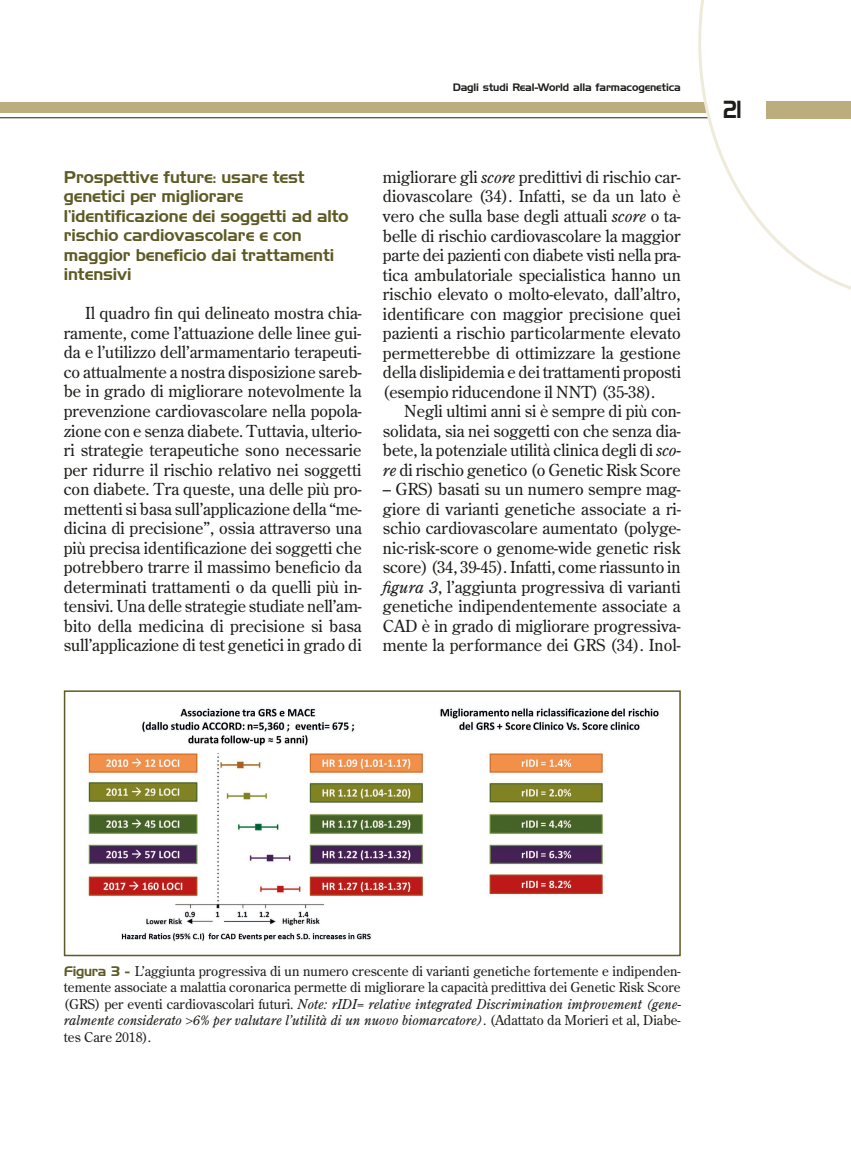
<style>
.page{position:relative;width:851px;height:1149px;background:#fff}
.page>*{position:absolute;margin:0;border:0;box-sizing:border-box;transform-origin:0 0}
.t1{font:24px "Handel Gothic BT";color:#1d1d1b;scale:.8 1}
.t2{font:16.5px/19.5px "Century Old Style Std";color:#1d1d1b;text-align:justify}
.t3{font:16.5px/19.5px "Handel Gothic BT";letter-spacing:-.005em;color:#5e5a25}
.t4{font:13.5px/16.5px "Century Old Style Std";color:#1d1d1b;text-align:justify}
.t5{font:10.5px "Handel Gothic BT";letter-spacing:-.01em;color:#1d1d1b}
.s1{font-style:italic}
.s2{font-family:"Handel Gothic BT";color:#5e5a25}
</style>
<div class="page">
<hr style="left:0;top:117px;width:850px;height:1px;background:#1d1d1b">
<div style="left:0;top:102px;width:850px;height:11px;background:#bbae7c"></div>
<svg style="left:698px;top:0;width:152px;height:289px"></svg>
<div style="left:765px;top:101px;width:85px;height:17px;background:#bbae7c"></div>
<img style="left:87px;top:707px;width:572px;height:234px">
<div style="left:64px;top:690px;width:616px;height:265px;border:2px solid #5e5a25"></div>
<p class="t5" style="left:452px;top:81px;width:229px">Dagli studi Real-World alla farmacogenetica</p>
<p class="t3" style="left:64px;top:167px;width:286px">Prospettive future: usare test genetici per migliorare l’identificazione dei soggetti ad alto rischio cardiovascolare e con maggior beneficio dai trattamenti intensivi</p>
<p class="t2" style="left:64px;top:303px;width:299px;text-indent:21px">Il quadro fin qui delineato mostra chia&shy;ramente, come l’attuazione delle linee gui&shy;da e l’utilizzo dell’armamentario terapeuti&shy;co attualmente a nostra disposizione sareb&shy;be in grado di migliorare notevolmente la prevenzione cardiovascolare nella popola&shy;zione con e senza diabete. Tuttavia, ulterio&shy;ri strategie terapeutiche sono necessarie per ridurre il rischio relativo nei soggetti con diabete. Tra queste, una delle più pro&shy;mettenti si basa sull’applicazione della “me&shy;dicina di precisione”, ossia attraverso una più precisa identificazione dei soggetti che potrebbero trarre il massimo beneficio da determinati trattamenti o da quelli più in&shy;tensivi. Una delle strategie studiate nell’am&shy;bito della medicina di precisione si basa sull’applicazione di test genetici in grado di</p>
<p class="t2" style="left:383px;top:167px;width:299px">migliorare gli <span class="s1">score</span> predittivi di rischio car&shy;diovascolare (34). Infatti, se da un lato è vero che sulla base degli attuali <span class="s1">score</span> o ta&shy;belle di rischio cardiovascolare la maggior parte dei pazienti con diabete visti nella pra&shy;tica ambulatoriale specialistica hanno un rischio elevato o molto-elevato, dall’altro, identificare con maggior precisione quei pazienti a rischio particolarmente elevato permetterebbe di ottimizzare la gestione della dislipidemia e dei trattamenti proposti (esempio riducendone il NNT) (35-38).</p>
<p class="t2" style="left:383px;top:401px;width:299px;text-indent:21px">Negli ultimi anni si è sempre di più con&shy;solidata, sia nei soggetti con che senza dia&shy;bete, la potenziale utilità clinica degli di <span class="s1">sco&shy;re</span> di rischio genetico (o Genetic Risk Score</p>
<p class="t2" style="left:383px;top:479px;width:299px">– GRS) basati su un numero sempre mag&shy;giore di varianti genetiche associate a ri&shy;schio cardiovascolare aumentato (polyge&shy;nic-risk-score o genome-wide genetic risk score) (34, 39-45). Infatti, come riassunto in <span class="s1">figura 3</span>, l’aggiunta progressiva di varianti genetiche indipendentemente associate a CAD è in grado di migliorare progressiva&shy;mente la performance dei GRS (34). Inol-</p>
<h1 class="t1" style="left:723px;top:95px;width:24px">21</h1>
<p class="t4" style="left:64px;top:961px;width:618px"><span class="s2">Figura 3 -</span> L’aggiunta progressiva di un numero crescente di varianti genetiche fortemente e indipenden&shy;temente associate a malattia coronarica permette di migliorare la capacità predittiva dei Genetic Risk Score (GRS) per eventi cardiovascolari futuri. <span class="s1">Note: rIDI= relative integrated Discrimination improvement (gene&shy;ralmente considerato &gt;6% per valutare l’utilità di un nuovo biomarcatore)</span>. (Adattato da Morieri et al, Diabe&shy;tes Care 2018).</p>
</div>
